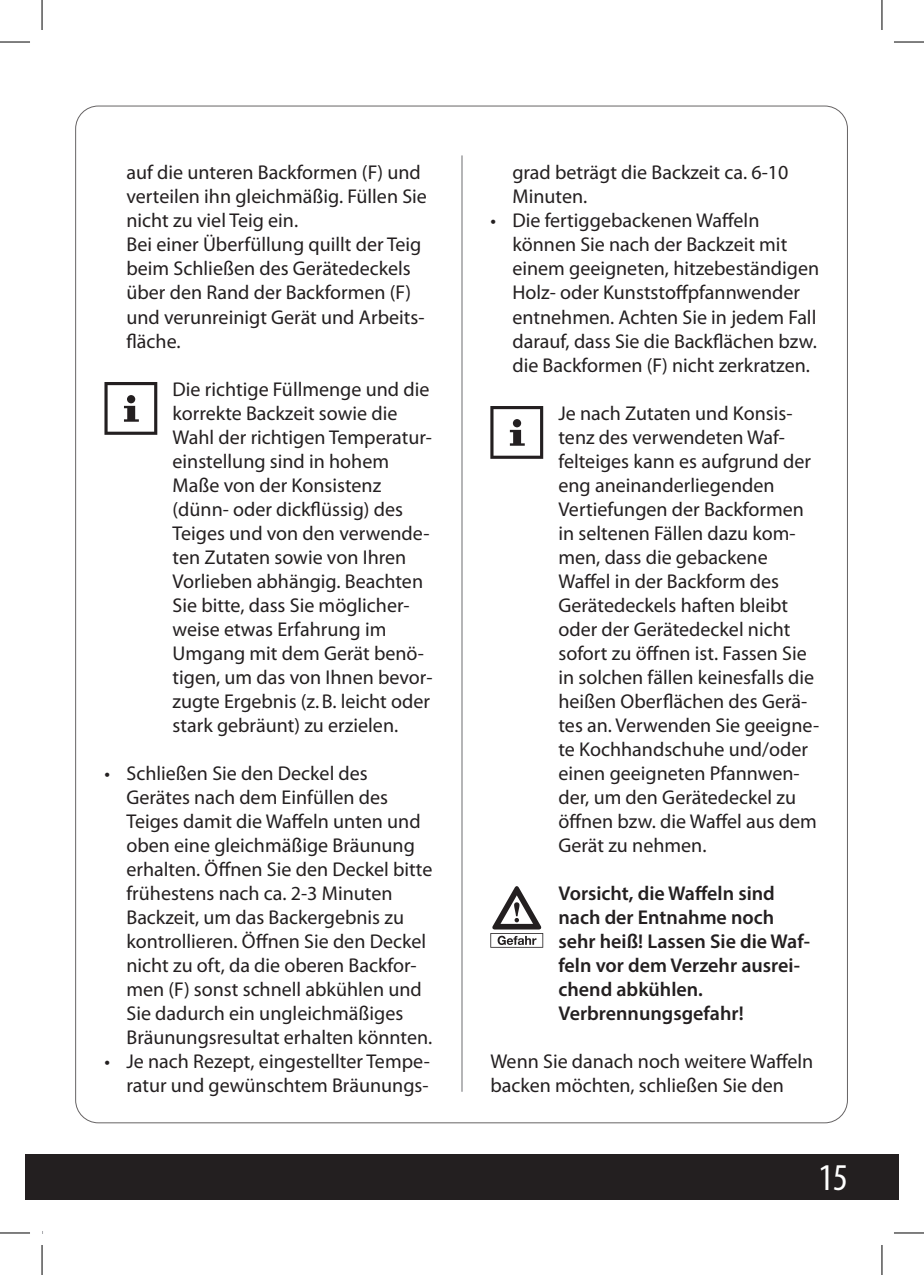
<style>
.page{position:relative;width:924px;height:1275px;background:#fff}
.page>*{position:absolute;margin:0;border:0;box-sizing:border-box;transform-origin:0 0}
.t1{font:condensed 38px "Myriad Pro";color:#fff}
.t2{font:20px/24px "Myriad Pro";color:#231f20}
.t3{font:600 20px/24px "Myriad Pro";color:#231f20}
</style>
<div class="page">
<div style="left:25px;top:1154px;width:873px;height:45px;background:#231f20"></div>
<hr style="left:461px;top:155px;width:1px;height:936px;background:#6c6d70">
<svg style="left:104px;top:382px;width:53px;height:53px"></svg>
<svg style="left:490px;top:406px;width:53px;height:53px"></svg>
<svg style="left:490px;top:886px;width:53px;height:61px"></svg>
<hr style="left:0;top:42px;width:30px;height:1px;background:#000">
<hr style="left:893px;top:42px;width:30px;height:1px;background:#000">
<hr style="left:0;top:1232px;width:30px;height:1px;background:#000">
<hr style="left:893px;top:1232px;width:30px;height:1px;background:#000">
<hr style="left:42px;top:0;width:1px;height:30px;background:#000">
<hr style="left:42px;top:1245px;width:1px;height:30px;background:#000">
<hr style="left:881px;top:0;width:1px;height:30px;background:#000">
<hr style="left:881px;top:1245px;width:1px;height:30px;background:#000">
<p class="t2" style="left:126px;top:161px;width:302px">auf die unteren Backformen (F) und verteilen ihn gleichmäßig. Füllen Sie nicht zu viel Teig ein.<br>Bei einer Überfüllung quillt der Teig beim Schließen des Gerätedeckels über den Rand der Backformen (F) und verunreinigt Gerät und Arbeits&shy;fläche.</p>
<p class="t2" style="left:172px;top:377px;width:261px">Die richtige Füllmenge und die korrekte Backzeit sowie die<br>Wahl der richtigen Temperatur&shy;einstellung sind in hohem<br>Maße von der Konsistenz (dünn- oder dickflüssig) des<br>Teiges und von den verwende&shy;ten Zutaten sowie von Ihren<br>Vorlieben abhängig. Beachten<br>Sie bitte, dass Sie möglicher&shy;weise etwas Erfahrung im<br>Umgang mit dem Gerät benö&shy;tigen, um das von Ihnen bevor&shy;zugte Ergebnis (z.B. leicht oder stark gebräunt) zu erzielen.</p>
<p class="t2" style="left:126px;top:761px;width:307px;text-indent:-22px">• Schließen Sie den Deckel des Gerätes nach dem Einfüllen des Teiges damit die Waffeln unten und oben eine gleichmäßige Bräunung erhalten. Öffnen Sie den Deckel bitte frühestens nach ca. 2-3 Minuten Backzeit, um das Backergebnis zu kontrollieren. Öffnen Sie den Deckel nicht zu oft, da die oberen Backfor&shy;men (F) sonst schnell abkühlen und Sie dadurch ein ungleichmäßiges Bräunungsresultat erhalten könnten.</p>
<p class="t2" style="left:104px;top:1049px;width:327px;text-align:right">• Je nach Rezept, eingestellter Tempe&shy;ratur und gewünschtem Bräunungs-</p>
<p class="t2" style="left:512px;top:161px;width:277px">grad beträgt die Backzeit ca. 6-10<br>Minuten.</p>
<p class="t2" style="left:512px;top:209px;width:308px;text-indent:-22px">• Die fertiggebackenen Waffeln können Sie nach der Backzeit mit einem geeigneten, hitzebeständigen Holz- oder Kunststoffpfannwender entnehmen. Achten Sie in jedem Fall darauf, dass Sie die Backflächen bzw. die Backformen (F) nicht zerkratzen.</p>
<p class="t2" style="left:558px;top:401px;width:262px">Je nach Zutaten und Konsis&shy;tenz des verwendeten Waf&shy;felteiges kann es aufgrund der eng aneinanderliegenden<br>Vertiefungen der Backformen in seltenen Fällen dazu kom&shy;men, dass die gebackene<br>Waffel in der Backform des<br>Gerätedeckels haften bleibt oder der Gerätedeckel nicht sofort zu öffnen ist. Fassen Sie in solchen fällen keinesfalls die heißen Oberflächen des Gerä&shy;tes an. Verwenden Sie geeigne&shy;te Kochhandschuhe und/oder einen geeigneten Pfannwen&shy;der, um den Gerätedeckel zu öffnen bzw. die Waffel aus dem<br>Gerät zu nehmen.</p>
<p class="t3" style="left:558px;top:880px;width:253px">Vorsicht, die Waffeln sind nach der Entnahme noch sehr heiß! Lassen Sie die Waf&shy;feln vor dem Verzehr ausrei&shy;chend abkühlen.<br>Verbrennungsgefahr!</p>
<p class="t2" style="left:490px;top:1049px;width:324px">Wenn Sie danach noch weitere Waffeln backen möchten, schließen Sie den</p>
<h1 class="t1" style="left:818px;top:1154px;width:31px">15</h1>
</div>
